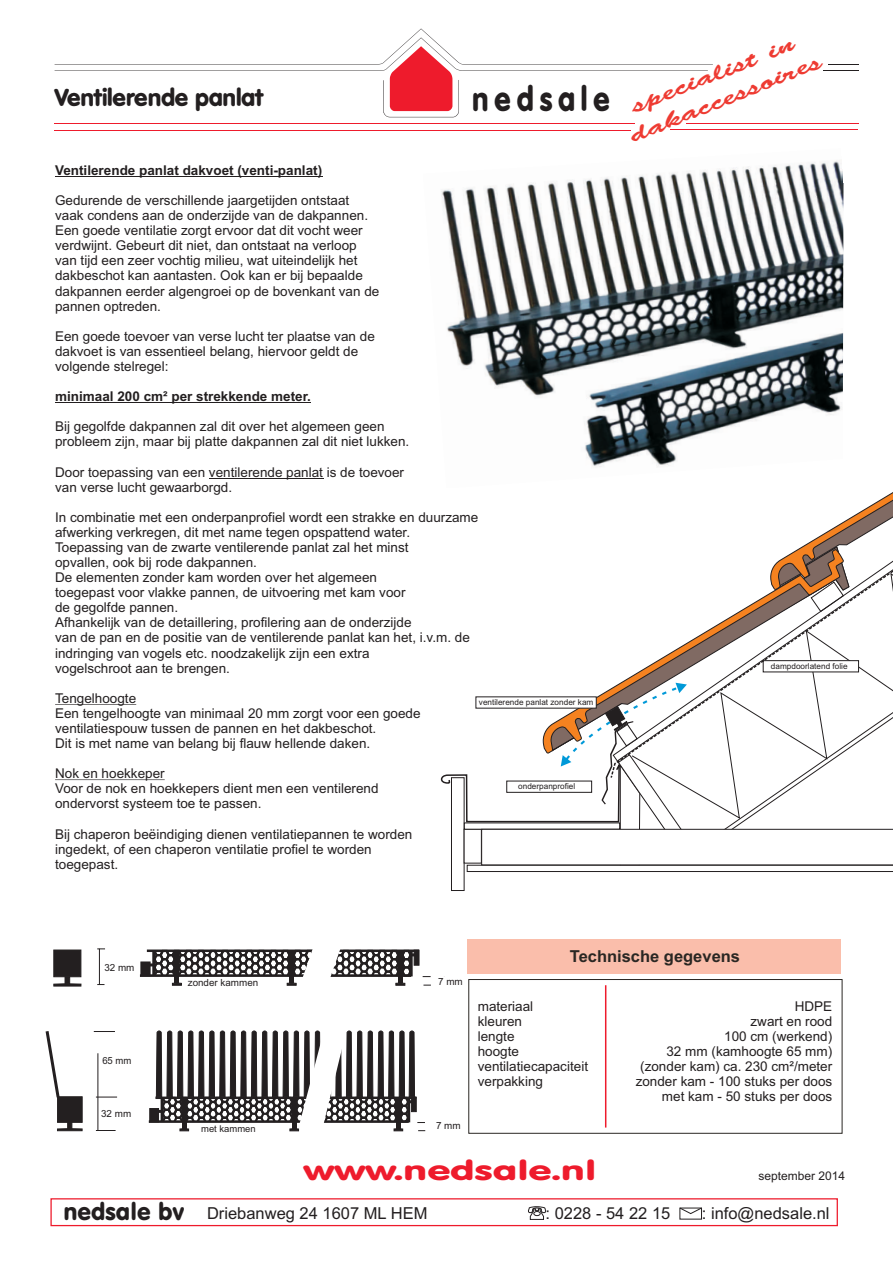
<style>
.page{position:relative;width:893px;height:1263px;background:#fff}
.page>*{position:absolute;margin:0;border:0;box-sizing:border-box;transform-origin:0 0}
.t1{font:100 33.75px "VAG Rounded";letter-spacing:.205em;color:#231f20;scale:.86 1}
.t2{font:27px "VAG Rounded BT";color:#ee1b2c;scale:1.52 1}
.t3{font:100 24px "VAG Rounded";color:#231f20}
.t4{font:italic 22.95px/26.8px "Banff Plain";color:#ee3b32;scale:1.62 1}
.t5{font:16.5px "Arial";color:#231f20}
.t6{font:700 16.5px "Arial";color:#2a2723}
.t7{font:13.5px/15.1px "Arial";color:#231f20}
.t8{font:700 13.5px "Arial";color:#231f20}
.t9{font:12px "Arial";color:#231f20}
.t10{font:9.9px "Arial";color:#231f20}
.t11{font:9.45px "Arial";color:#231f20}
.t12{font:8.25px "Arial";color:#231f20}
.s1{font-family:"VAG Rounded BT";font-size:24px}
</style>
<div class="page">
<div style="left:468px;top:939px;width:373px;height:34px;background:#fabeab"></div>
<svg style="left:468px;top:979px;width:375px;height:155px"></svg>
<hr style="left:605px;top:985px;width:1px;height:142px;background:#ee1b2c">
<hr style="left:55px;top:176px;width:267px;height:1px;background:#231f20">
<hr style="left:55px;top:402px;width:256px;height:1px;background:#231f20">
<hr style="left:209px;top:478px;width:114px;height:1px;background:#231f20">
<hr style="left:55px;top:704px;width:81px;height:1px;background:#231f20">
<hr style="left:55px;top:779px;width:110px;height:1px;background:#231f20">
<hr style="left:686px;top:123px;width:172px;height:1px;background:#ee1b2c">
<hr style="left:670px;top:130px;width:188px;height:1px;background:#ee1b2c">
<hr style="left:54px;top:123px;width:581px;height:1px;background:#ee1b2c">
<hr style="left:55px;top:130px;width:576px;height:1px;background:#ee1b2c">
<hr style="left:823px;top:70px;width:35px;height:1px;background:#231f20">
<hr style="left:828px;top:64px;width:31px;height:1px;background:#231f20">
<svg style="left:55px;top:29px;width:658px;height:88px"></svg>
<svg style="left:440px;top:689px;width:453px;height:202px"></svg>
<svg style="left:609px;top:492px;width:284px;height:287px"></svg>
<img style="left:441px;top:161px;width:403px;height:306px">
<svg style="left:53px;top:950px;width:28px;height:36px"></svg>
<hr style="left:99px;top:949px;width:1px;height:35px;background:#231f20">
<svg style="left:140px;top:949px;width:291px;height:37px"></svg>
<hr style="left:98px;top:1096px;width:1px;height:34px;background:#231f20">
<hr style="left:98px;top:1053px;width:1px;height:43px;background:#231f20">
<svg style="left:96px;top:1130px;width:20px;height:1px"></svg>
<svg style="left:96px;top:1097px;width:21px;height:1px"></svg>
<svg style="left:94px;top:1031px;width:21px;height:1px"></svg>
<svg style="left:45px;top:1031px;width:37px;height:100px"></svg>
<svg style="left:149px;top:1030px;width:276px;height:102px"></svg>
<div style="left:50px;top:1198px;width:788px;height:28px;border:1px solid #ee1b2c"></div>
<svg style="left:528px;top:1206px;width:18px;height:14px"></svg>
<svg style="left:679px;top:1207px;width:23px;height:7px"></svg>
<h3 class="t3" style="left:55px;top:87px;width:210px">Ventilerende panlat</h3>
<h1 class="t1" style="left:472px;top:85px;width:161px">nedsale</h1>
<p class="t8" style="left:55px;top:165px;width:269px">Ventilerende panlat dakvoet (venti-panlat)</p>
<p class="t7" style="left:55px;top:194px;width:326px">Gedurende de verschillende jaargetijden ontstaat vaak condens aan de onderzijde van de dakpannen.<br>Een goede ventilatie zorgt ervoor dat dit vocht weer verdwijnt. Gebeurt dit niet, dan ontstaat na verloop van tijd een zeer vochtig milieu, wat uiteindelijk het dakbeschot kan aantasten. Ook kan er bij bepaalde dakpannen eerder algengroei op de bovenkant van de pannen optreden.</p>
<p class="t7" style="left:55px;top:330px;width:321px">Een goede toevoer van verse lucht ter plaatse van de dakvoet is van essentieel belang, hiervoor geldt de volgende stelregel:</p>
<p class="t8" style="left:55px;top:391px;width:257px">minimaal 200 cm² per strekkende meter.</p>
<p class="t7" style="left:55px;top:420px;width:356px">Bij gegolfde dakpannen zal dit over het algemeen geen probleem zijn, maar bij platte dakpannen zal dit niet lukken.</p>
<p class="t7" style="left:55px;top:465px;width:350px">Door toepassing van een ventilerende panlat is de toevoer van verse lucht gewaarborgd.</p>
<p class="t7" style="left:55px;top:511px;width:425px">In combinatie met een onderpanprofiel wordt een strakke en duurzame afwerking verkregen, dit met name tegen opspattend water.<br>Toepassing van de zwarte ventilerende panlat zal het minst<br>opvallen, ook bij rode dakpannen.<br>De elementen zonder kam worden over het algemeen<br>toegepast voor vlakke pannen, de uitvoering met kam voor<br>de gegolfde pannen.<br>Afhankelijk van de detaillering, profilering aan de onderzijde<br>van de pan en de positie van de ventilerende panlat kan het, i.v.m. de indringing van vogels etc. noodzakelijk zijn een extra<br>vogelschroot aan te brengen.</p>
<p class="t7" style="left:55px;top:692px;width:367px">Tengelhoogte<br>Een tengelhoogte van minimaal 20 mm zorgt voor een goede ventilatiespouw tussen de pannen en het dakbeschot.<br>Dit is met name van belang bij flauw hellende daken.</p>
<p class="t7" style="left:55px;top:767px;width:325px">Nok en hoekkeper<br>Voor de nok en hoekkepers dient men een ventilerend ondervorst systeem toe te passen.</p>
<p class="t7" style="left:55px;top:827px;width:359px">Bij chaperon beëindiging dienen ventilatiepannen te worden ingedekt, of een chaperon ventilatie profiel te worden toegepast.</p>
<p class="t12" style="left:479px;top:699px;width:116px">ventilerende panlat zonder kam</p>
<p class="t12" style="left:518px;top:783px;width:59px">onderpanprofiel</p>
<h3 class="t4" style="left:723px;top:58px;width:47px;text-indent:-99px;rotate:-22deg">specialis in s</h3>
<h3 class="t4" style="left:628px;top:125px;width:128px;rotate:-22deg">dakacce soires</h3>
<p class="t12" style="left:771px;top:663px;width:78px">dampdoorlatend folie</p>
<p class="t10" style="left:104px;top:963px;width:32px">32 mm</p>
<p class="t10" style="left:102px;top:1057px;width:31px">65 mm</p>
<p class="t10" style="left:101px;top:1110px;width:32px">32 mm</p>
<p class="t10" style="left:188px;top:979px;width:72px">zonder kammen</p>
<p class="t10" style="left:438px;top:977px;width:26px">7 mm</p>
<p class="t11" style="left:201px;top:1125px;width:56px">met kammen</p>
<p class="t10" style="left:436px;top:1122px;width:26px">7 mm</p>
<p class="t6" style="left:570px;top:950px;width:172px">Technische gegevens</p>
<p class="t7" style="left:478px;top:999px;width:112px">materiaal<br>kleuren<br>lengte<br>hoogte ventilatiecapaciteit verpakking</p>
<p class="t7" style="left:636px;top:999px;width:198px;text-align:right">HDPE<br>zwart en rood<br>100 cm (werkend)<br>32 mm (kamhoogte 65 mm) (zonder kam) ca. 230 cm²/meter zonder kam - 100 stuks per doos met kam - 50 stuks per doos</p>
<h2 class="t2" style="left:303px;top:1159px;width:194px">www.nedsale.nl</h2>
<p class="t9" style="left:758px;top:1171px;width:88px">september 2014</p>
<p class="t5" style="left:63px;top:1207px;width:365px"><span class="s1">nedsale bv</span> Driebanweg 24 1607 ML HEM</p>
<p class="t5" style="left:546px;top:1207px;width:126px">: 0228 - 54 22 15</p>
<p class="t5" style="left:702px;top:1207px;width:129px">: info@nedsale.nl</p>
</div>
